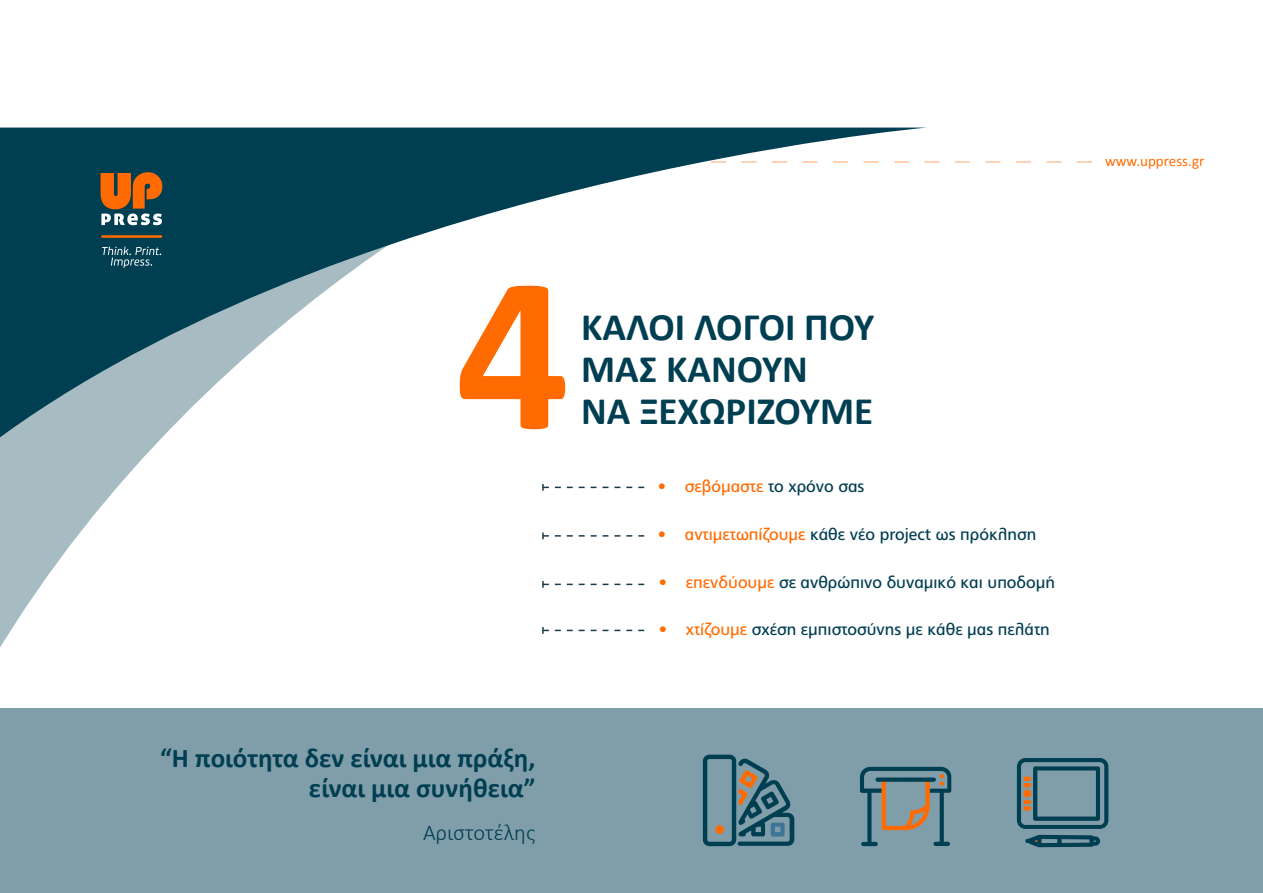
<style>
.page{position:relative;width:1263px;height:893px;background:#fff}
.page>*{position:absolute;margin:0;border:0;box-sizing:border-box;transform-origin:0 0}
.t1{font:700 225px "Calibri";color:#ff6b00}
.t2{font:700 39px/42px "Calibri";color:#003e52}
.t3{font:700 27px/30px "Calibri";color:#003e52;text-align:right}
.t4{font:300 22.5px "Calibri";color:#003e52}
.t5{font:16.5px "PF Catalog";color:#003e52}
.t6{font:16.5px "PF Catalog";color:#ff6b00}
.t7{font:15px "Calibri";color:#ff6b00}
.s1{color:#003e52}
.s2{color:#ff6b00}
</style>
<div class="page">
<svg style="left:0;top:460px;width:544px;height:187px"></svg>
<svg style="left:0;top:128px;width:927px;height:332px"></svg>
<svg style="left:711px;top:162px;width:381px;height:1px"></svg>
<svg style="left:102px;top:247px;width:59px;height:21px"></svg>
<hr style="left:101px;top:235px;width:61px;height:3px;background:#ff6b00">
<svg style="left:100px;top:172px;width:62px;height:53px;background:#a16c3d"></svg>
<div style="left:0;top:709px;width:1263px;height:184px;background:#809ea9"></div>
<svg style="left:542px;top:484px;width:102px;height:7px"></svg>
<svg style="left:542px;top:532px;width:102px;height:7px"></svg>
<svg style="left:542px;top:627px;width:102px;height:7px"></svg>
<svg style="left:542px;top:581px;width:102px;height:7px"></svg>
<svg style="left:703px;top:755px;width:91px;height:91px"></svg>
<div style="left:715px;top:825px;width:9px;height:9px;background:#ff6b00;border-radius:50%"></div>
<svg style="left:860px;top:767px;width:91px;height:79px"></svg>
<svg style="left:1017px;top:758px;width:91px;height:71px"></svg>
<svg style="left:1025px;top:835px;width:75px;height:12px"></svg>
<h1 class="t1" style="left:456px;top:210px;width:116px">4</h1>
<h2 class="t2" style="left:581px;top:306px;width:295px">ΚΑΛΟΙ ΛΟΓΟΙ ΠΟΥ<br>ΜΑΣ ΚΑΝΟΥΝ<br>ΝΑ ΞΕΧΩΡΙΖΟΥΜΕ</h2>
<p class="t6" style="left:658px;top:477px;width:208px">• σεβόμαστε <span class="s1">το χρόνο σας</span></p>
<p class="t5" style="left:658px;top:525px;width:380px"><span class="s2">• αντιμετωπίζουμε</span> κάθε νέο project ως πρόκληση</p>
<p class="t5" style="left:659px;top:572px;width:398px"><span class="s2">• επενδύουμε</span> σε ανθρώπινο δυναμικό και υποδομή</p>
<p class="t5" style="left:659px;top:620px;width:392px"><span class="s2">• χτίζουμε</span> σχέση εμπιστοσύνης με κάθε μας πελάτη</p>
<h3 class="t3" style="left:160px;top:743px;width:377px">“Η ποιότητα δεν είναι μια πράξη, είναι μια συνήθεια”</h3>
<h3 class="t4" style="left:423px;top:819px;width:114px">Αριστοτέλης</h3>
<p class="t7" style="left:1105px;top:152px;width:101px">www.uppress.gr</p>
</div>
